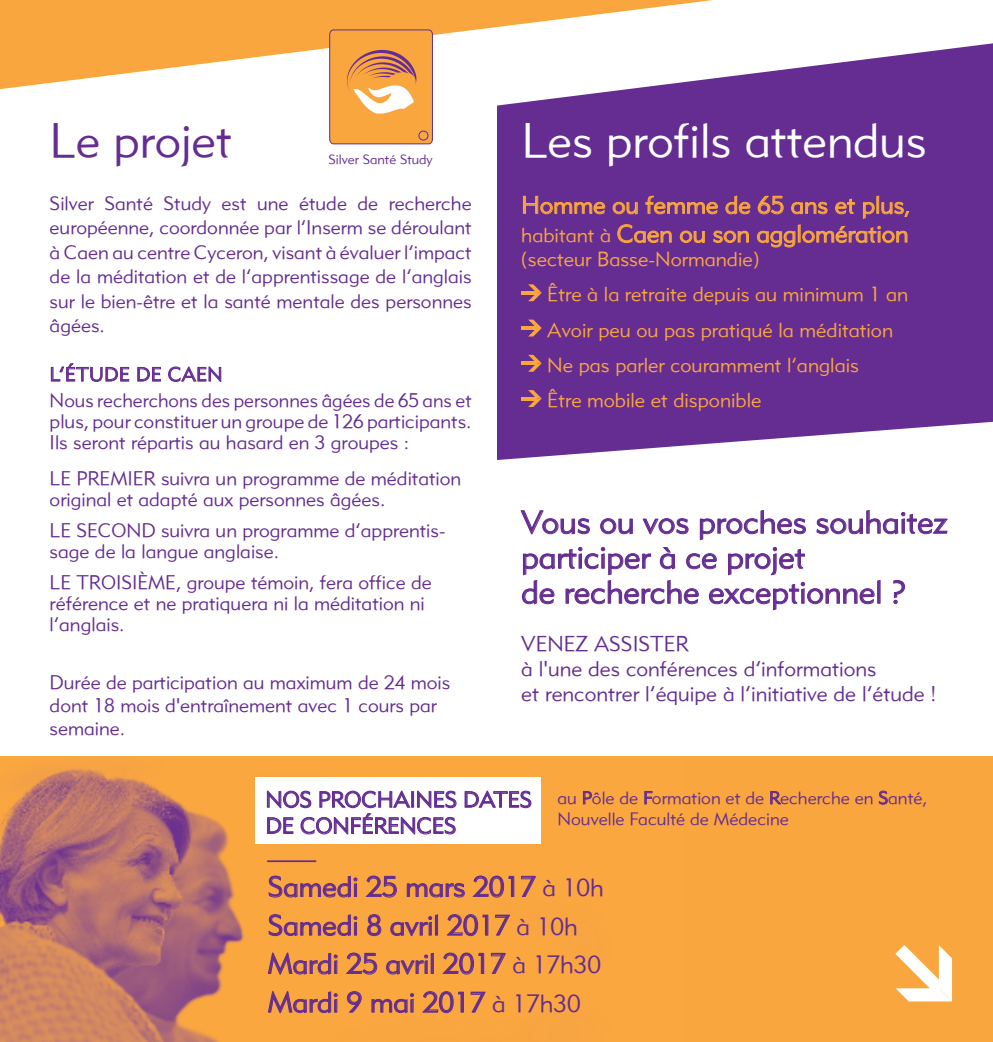
<style>
.page{position:relative;width:993px;height:1042px;background:#fff}
.page>*{position:absolute;margin:0;border:0;box-sizing:border-box;transform-origin:0 0}
.t1{font:47.25px "Metro Lite LT Two";color:#fff}
.t2{font:47.25px "Metro Lite LT Two";color:#652d91}
.t3{font:31.5px/35px "Metro Lite LT Two";color:#652d91}
.t4{font:28px/38.5px "Metro Lite LT Two";color:#652d91}
.t5{font:23.97px/28.7px "Metro Lite LT Two";color:#faa63f}
.t6{font:21.88px/26.2px "Metro Lite LT Two";color:#652d91}
.t7{font:21px/25.2px "Metro Lite LT Two";color:#652d91}
.t8{font:19.95px/35.2px "Metro Lite LT Two";color:#faa63f}
.t9{font:19.25px/24.5px "Metro Lite LT Two";color:#652d91}
.t10{font:17.5px/21px "Metro Lite LT Two";color:#652d91}
.t11{font:13.3px "Metro Lite LT Two";color:#652d91}
.s1{font-size:19.95px}
.s2{font-size:24.5px}
</style>
<div class="page">
<div style="left:497px;top:43px;width:495px;height:379px;background:#652d91"></div>
<svg style="left:497px;top:422px;width:493px;height:189px"></svg>
<svg style="left:0;top:0;width:713px;height:89px;fill:#faa63f"></svg>
<div style="left:0;top:756px;width:992px;height:286px;background:#faa63f"></div>
<img style="left:0;top:769px;width:653px;height:273px">
<svg style="left:895px;top:945px;width:56px;height:56px"></svg>
<div style="left:255px;top:777px;width:285px;height:67px;background:#fff"></div>
<svg style="left:464px;top:790px;width:68px;height:19px"></svg>
<svg style="left:267px;top:790px;width:190px;height:45px"></svg>
<svg style="left:522px;top:196px;width:83px;height:18px"></svg>
<svg style="left:612px;top:202px;width:25px;height:12px"></svg>
<svg style="left:645px;top:195px;width:72px;height:19px"></svg>
<svg style="left:725px;top:195px;width:25px;height:20px"></svg>
<svg style="left:757px;top:196px;width:26px;height:18px"></svg>
<svg style="left:790px;top:202px;width:37px;height:13px"></svg>
<svg style="left:834px;top:198px;width:20px;height:16px"></svg>
<svg style="left:862px;top:196px;width:47px;height:23px"></svg>
<svg style="left:617px;top:224px;width:54px;height:19px"></svg>
<svg style="left:679px;top:230px;width:25px;height:13px"></svg>
<svg style="left:713px;top:230px;width:35px;height:13px"></svg>
<svg style="left:756px;top:231px;width:39px;height:17px"></svg>
<div style="left:797px;top:225px;width:3px;height:17px;border:1px solid #faa63f"></div>
<svg style="left:801px;top:226px;width:106px;height:17px;background:#915078"></svg>
<svg style="left:528px;top:284px;width:13px;height:17px"></svg>
<hr style="left:521px;top:291px;width:15px;height:3px;background:#faa63f">
<svg style="left:528px;top:320px;width:13px;height:16px"></svg>
<hr style="left:521px;top:326px;width:15px;height:4px;background:#faa63f">
<svg style="left:528px;top:355px;width:13px;height:17px"></svg>
<hr style="left:521px;top:361px;width:15px;height:4px;background:#faa63f">
<svg style="left:528px;top:390px;width:13px;height:17px"></svg>
<hr style="left:521px;top:397px;width:15px;height:3px;background:#faa63f">
<svg style="left:520px;top:510px;width:70px;height:25px"></svg>
<svg style="left:599px;top:518px;width:34px;height:16px"></svg>
<svg style="left:642px;top:518px;width:46px;height:16px"></svg>
<svg style="left:699px;top:509px;width:107px;height:31px"></svg>
<svg style="left:816px;top:509px;width:132px;height:26px"></svg>
<svg style="left:521px;top:546px;width:359px;height:64px"></svg>
<svg style="left:892px;top:580px;width:12px;height:24px"></svg>
<svg style="left:268px;top:875px;width:90px;height:23px"></svg>
<svg style="left:364px;top:875px;width:33px;height:23px"></svg>
<svg style="left:406px;top:882px;width:59px;height:16px"></svg>
<svg style="left:471px;top:875px;width:43px;height:23px"></svg>
<svg style="left:520px;top:876px;width:16px;height:21px"></svg>
<svg style="left:268px;top:913px;width:90px;height:24px"></svg>
<svg style="left:366px;top:913px;width:15px;height:23px"></svg>
<svg style="left:390px;top:915px;width:42px;height:21px"></svg>
<div style="left:435px;top:914px;width:3px;height:21px;border:1px solid #652d91"></div>
<svg style="left:445px;top:913px;width:43px;height:23px"></svg>
<svg style="left:494px;top:914px;width:16px;height:22px"></svg>
<svg style="left:267px;top:950px;width:71px;height:25px"></svg>
<svg style="left:345px;top:952px;width:32px;height:23px"></svg>
<svg style="left:385px;top:954px;width:43px;height:21px"></svg>
<div style="left:430px;top:953px;width:3px;height:21px;border:1px solid #652d91"></div>
<svg style="left:441px;top:952px;width:43px;height:23px"></svg>
<svg style="left:490px;top:953px;width:16px;height:21px"></svg>
<svg style="left:267px;top:988px;width:71px;height:26px"></svg>
<svg style="left:346px;top:990px;width:16px;height:23px"></svg>
<svg style="left:371px;top:992px;width:43px;height:21px"></svg>
<svg style="left:421px;top:990px;width:43px;height:23px"></svg>
<svg style="left:470px;top:991px;width:16px;height:22px"></svg>
<svg style="left:582px;top:790px;width:10px;height:14px"></svg>
<svg style="left:643px;top:790px;width:9px;height:14px"></svg>
<svg style="left:770px;top:791px;width:11px;height:13px"></svg>
<svg style="left:878px;top:790px;width:9px;height:15px"></svg>
<svg style="left:51px;top:363px;width:78px;height:19px"></svg>
<svg style="left:137px;top:366px;width:24px;height:16px"></svg>
<svg style="left:168px;top:366px;width:53px;height:16px"></svg>
<svg style="left:329px;top:29px;width:104px;height:115px;background:#eea355"></svg>
<hr style="left:268px;top:860px;width:47px;height:2px;background:#652d91">
<h1 class="t2" style="left:50px;top:112px;width:184px">Le projet</h1>
<h1 class="t1" style="left:521px;top:112px;width:407px">Les profils attendus</h1>
<p class="t11" style="left:328px;top:151px;width:106px">Silver Santé Study</p>
<p class="t9" style="left:50px;top:191px;width:423px;text-align:justify">Silver Santé Study est une étude de recherche européenne, coordonnée par l’Inserm se déroulant à Caen au centre Cyceron, visant à évaluer l’impact de la méditation et de l’apprentissage de l’anglais sur le bien-être et la santé mentale des personnes âgées.</p>
<p class="t9" style="left:50px;top:361px;width:423px;line-height:25.9px">L’ÉTUDE DE CAEN<br>Nous recherchons des personnes âgées de 65 ans et</p>
<p class="t9" style="left:50px;top:410px;width:423px;line-height:21px">plus, pour constituer un groupe de 126 participants.<br>Ils seront répartis au hasard en 3 groupes :</p>
<p class="t9" style="left:50px;top:467px;width:413px;line-height:21px">LE PREMIER suivra un programme de méditation original et adapté aux personnes âgées.</p>
<p class="t9" style="left:50px;top:519px;width:397px;line-height:21px">LE SECOND suivra un programme d’apprentis&shy;sage de la langue anglaise.</p>
<p class="t9" style="left:50px;top:571px;width:383px;line-height:21px">LE TROISIÈME, groupe témoin, fera office de référence et ne pratiquera ni la méditation ni l’anglais.</p>
<p class="t9" style="left:50px;top:670px;width:402px;line-height:23.1px">Durée de participation au maximum de 24 mois dont 18 mois d'entraînement avec 1 cours par semaine.</p>
<p class="t5" style="left:521px;top:190px;width:390px">Homme ou femme de 65 ans et plus<span class="s1">, habitant à</span> Caen ou son agglomération</p>
<p class="t8" style="left:547px;top:241px;width:362px;text-indent:-26px">(secteur Basse-Normandie)<br>Être à la retraite depuis au minimum 1 an Avoir peu ou pas pratiqué la méditation Ne pas parler couramment l’anglais<br>Être mobile et disponible</p>
<h2 class="t3" style="left:521px;top:504px;width:427px">Vous ou vos proches souhaitez participer à ce projet<br>de recherche exceptionnel ?</h2>
<p class="t7" style="left:521px;top:630px;width:416px">VENEZ ASSISTER<br>à l'une des conférences d’informations<br>et rencontrer l’équipe à l’initiative de l’étude !</p>
<p class="t6" style="left:265px;top:786px;width:268px">NOS PROCHAINES DATES<br>DE CONFÉRENCES</p>
<p class="t10" style="left:557px;top:787px;width:371px">au Pôle de Formation et de Recherche en Santé,<br>Nouvelle Faculté de Médecine</p>
<h3 class="t4" style="left:268px;top:867px;width:337px">Samedi 25 mars 2017 <span class="s2">à 10h<br></span>Samedi 8 avril 2017 <span class="s2">à 10h<br></span>Mardi 25 avril 2017 <span class="s2">à 17h30<br></span>Mardi 9 mai 2017 <span class="s2">à 17h30</span></h3>
</div>
